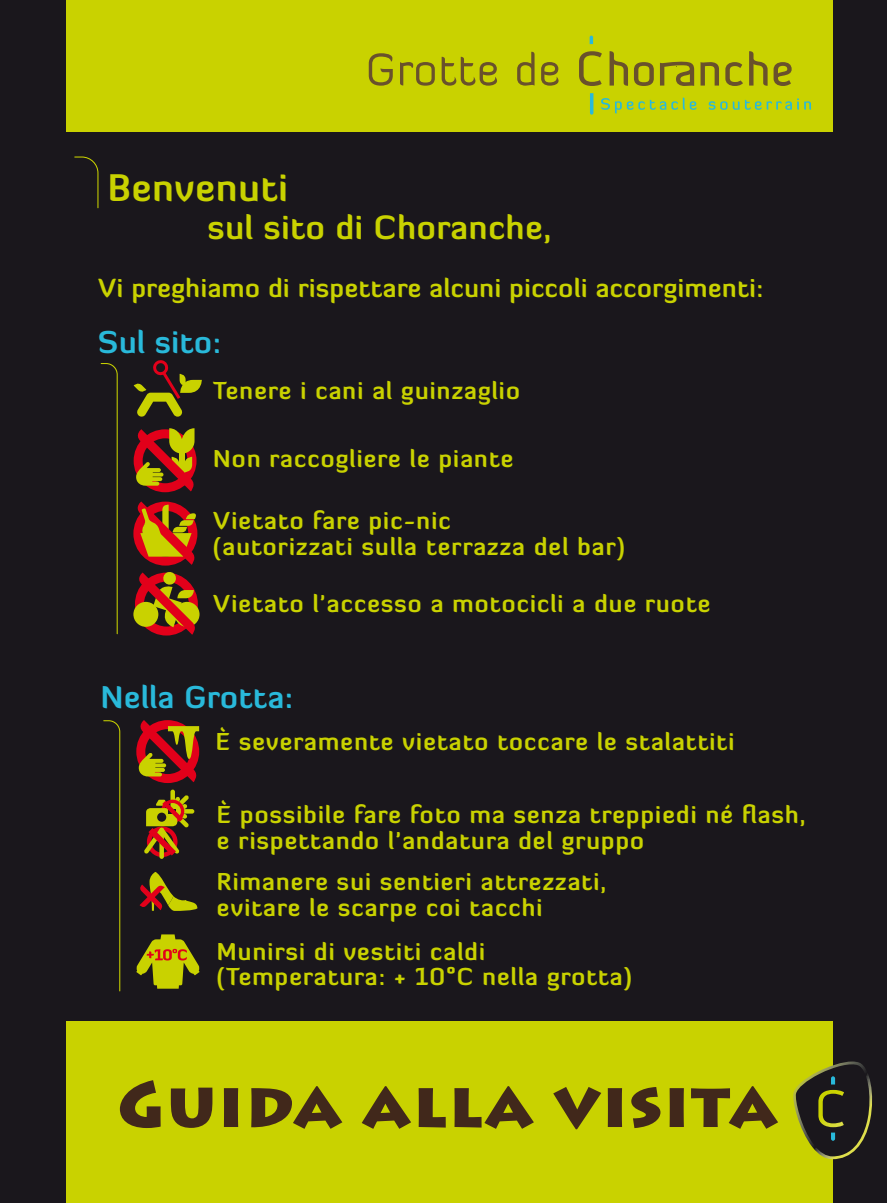
<style>
.page{position:relative;width:887px;height:1203px;background:#fff}
.page>*{position:absolute;margin:0;border:0;box-sizing:border-box;transform-origin:0 0}
.t1{font:900 64.25px "Lithos Pro";letter-spacing:.025em;color:#41281b}
.t2{font:700 37.5px "Diavlo";letter-spacing:.025em;color:#c9d200}
.t3{font:700 32.75px "Diavlo";letter-spacing:.025em;color:#c9d200}
.t4{font:700 30.75px "Diavlo";letter-spacing:.025em;color:#29b9da}
.t5{font:700 25.5px "Diavlo";letter-spacing:.025em;color:#c9d200}
.t6{font:700 23.75px/25.8px "Diavlo";letter-spacing:.05em;color:#c9d200}
</style>
<div class="page">
<div style="left:0;top:0;width:887px;height:1202px;background:#1a171c"></div>
<div style="left:66px;top:0;width:766px;height:132px;background:#c9d200"></div>
<svg style="left:369px;top:53px;width:24px;height:33px"></svg>
<svg style="left:400px;top:62px;width:35px;height:24px"></svg>
<svg style="left:442px;top:57px;width:55px;height:29px"></svg>
<svg style="left:517px;top:52px;width:17px;height:34px"></svg>
<svg style="left:541px;top:62px;width:17px;height:24px"></svg>
<svg style="left:579px;top:51px;width:23px;height:35px"></svg>
<svg style="left:609px;top:51px;width:19px;height:35px"></svg>
<svg style="left:749px;top:51px;width:18px;height:35px"></svg>
<svg style="left:634px;top:62px;width:20px;height:24px"></svg>
<svg style="left:660px;top:61px;width:34px;height:25px"></svg>
<svg style="left:700px;top:62px;width:19px;height:24px"></svg>
<svg style="left:725px;top:62px;width:18px;height:24px"></svg>
<svg style="left:773px;top:62px;width:19px;height:24px"></svg>
<svg style="left:590px;top:36px;width:3px;height:8px"></svg>
<svg style="left:590px;top:93px;width:3px;height:22px"></svg>
<svg style="left:601px;top:97px;width:95px;height:17px"></svg>
<svg style="left:709px;top:101px;width:6px;height:9px"></svg>
<svg style="left:720px;top:101px;width:7px;height:9px"></svg>
<svg style="left:733px;top:101px;width:6px;height:9px"></svg>
<svg style="left:745px;top:98px;width:66px;height:12px"></svg>
<svg style="left:74px;top:156px;width:25px;height:53px"></svg>
<svg style="left:103px;top:720px;width:18px;height:272px"></svg>
<svg style="left:100px;top:363px;width:18px;height:272px"></svg>
<div style="left:66px;top:1021px;width:766px;height:181px;background:#c9d200"></div>
<svg style="left:793px;top:1056px;width:80px;height:146px"></svg>
<div style="left:170px;top:789px;width:5px;height:21px;background:#c9d200;border-radius:2px"></div>
<svg style="left:176px;top:809px;width:18px;height:4px"></svg>
<div style="left:159px;top:828px;width:5px;height:30px;background:#c9d200;border-radius:2px"></div>
<svg style="left:144px;top:795px;width:45px;height:62px"></svg>
<svg style="left:139px;top:872px;width:58px;height:38px"></svg>
<svg style="left:136px;top:720px;width:63px;height:63px"></svg>
<svg style="left:136px;top:934px;width:64px;height:54px"></svg>
<svg style="left:134px;top:428px;width:63px;height:64px"></svg>
<svg style="left:134px;top:360px;width:68px;height:57px"></svg>
<svg style="left:133px;top:501px;width:65px;height:64px"></svg>
<svg style="left:133px;top:602px;width:25px;height:25px"></svg>
<svg style="left:175px;top:602px;width:25px;height:25px"></svg>
<svg style="left:135px;top:572px;width:63px;height:63px"></svg>
<h2 class="t2" style="left:108px;top:164px;width:181px">Benvenuti</h2>
<h3 class="t3" style="left:208px;top:206px;width:345px">sul sito di Choranche,</h3>
<p class="t5" style="left:98px;top:271px;width:666px">Vi preghiamo di rispettare alcuni piccoli accorgimenti:</p>
<p class="t4" style="left:98px;top:322px;width:124px">Sul sito:</p>
<p class="t6" style="left:213px;top:377px;width:308px">Tenere i cani al guinzaglio</p>
<p class="t6" style="left:213px;top:445px;width:302px">Non raccogliere le piante</p>
<p class="t6" style="left:213px;top:507px;width:413px">Vietato fare pic-nic<br>(autorizzati sulla terrazza del bar)</p>
<p class="t6" style="left:213px;top:589px;width:499px">Vietato l'accesso a motocicli a due ruote</p>
<p class="t4" style="left:101px;top:677px;width:193px">Nella Grotta:</p>
<p class="t6" style="left:216px;top:728px;width:520px">È severamente vietato toccare le stalattiti</p>
<p class="t6" style="left:217px;top:801px;width:590px">È possibile fare foto ma senza treppiedi né flash, e rispettando l'andatura del gruppo</p>
<p class="t6" style="left:217px;top:868px;width:391px">Rimanere sui sentieri attrezzati, evitare le scarpe coi tacchi</p>
<p class="t6" style="left:217px;top:937px;width:416px">Munirsi di vestiti caldi (Temperatura: + 10°C nella grotta)</p>
<h1 class="t1" style="left:118px;top:1064px;width:662px">GUIDA ALLA VISITA</h1>
</div>
